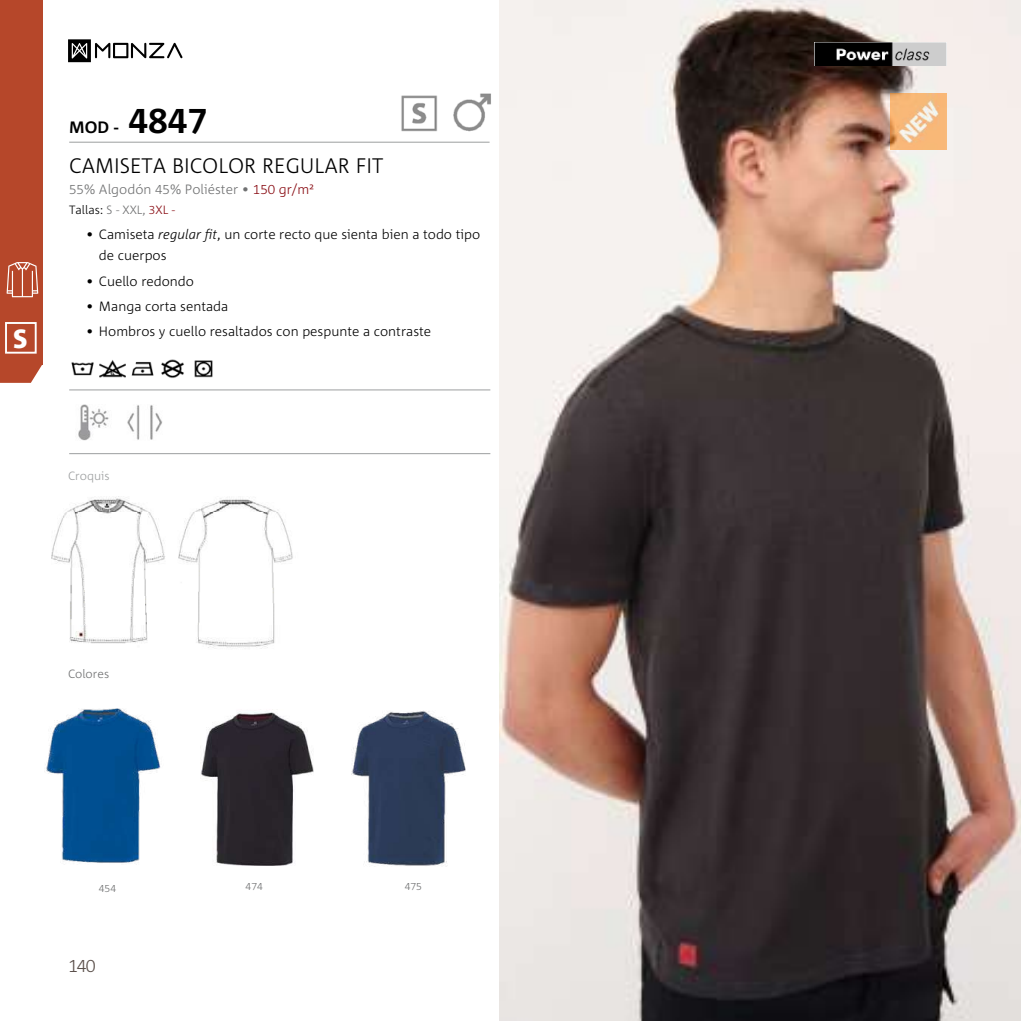
<style>
.page{position:relative;width:1021px;height:1021px;background:#fff}
.page>*{position:absolute;margin:0;border:0;box-sizing:border-box;transform-origin:0 0}
.t1{font:800 26.25px "Corpid";color:#fff}
.t2{font:300 21px "Corpid";color:#000}
.t3{font:300 18px "Corpid Caps";color:#5a4f4a}
.t4{font:700 16.5px "Corpid";color:#000}
.t5{font:300 13.5px/21px "Corpid";color:#000}
.t6{font:300 13.5px "Corpid";color:#707172}
.t7{font:300 12px "Corpid";color:#000}
.t8{font:300 12px "Corpid";color:#707172}
.t9{font:300 12px "Corpid";color:#9c9e9f}
.t10{font:300 10.5px "Corpid Caps";color:#707172}
.s1{font-family:"Corpid Caps";font-size:36px}
.s2{font-family:"Corpid Caps"}
.s3{font-family:"Corpid Caps";color:#890c13}
.s4{color:#890c13}
.s5{color:#707172}
.s6{font-style:italic}
</style>
<div class="page">
<svg style="left:68px;top:39px;width:115px;height:23px"></svg>
<div style="left:0;top:0;width:43px;height:364px;background:#b6472a"></div>
<svg style="left:0;top:364px;width:43px;height:19px"></svg>
<div style="left:5px;top:322px;width:32px;height:31px;background:#b6472a;border:2px solid #fff"></div>
<svg style="left:7px;top:262px;width:31px;height:35px"></svg>
<img style="left:499px;top:0;width:521px;height:1020px">
<hr style="left:69px;top:389px;width:421px;height:1px;background:#9c9e9f">
<hr style="left:69px;top:453px;width:421px;height:1px;background:#9c9e9f">
<img style="left:71px;top:362px;width:23px;height:14px">
<img style="left:99px;top:360px;width:26px;height:18px">
<img style="left:131px;top:361px;width:23px;height:15px">
<img style="left:161px;top:359px;width:23px;height:19px">
<img style="left:194px;top:360px;width:19px;height:18px">
<img style="left:78px;top:404px;width:31px;height:37px">
<img style="left:127px;top:405px;width:35px;height:35px">
<hr style="left:69px;top:142px;width:420px;height:1px;background:#9c9e9f">
<img style="left:401px;top:95px;width:37px;height:37px">
<img style="left:453px;top:93px;width:38px;height:39px">
<img style="left:46px;top:708px;width:115px;height:155px">
<img style="left:201px;top:712px;width:113px;height:154px">
<img style="left:351px;top:710px;width:115px;height:157px">
<img style="left:51px;top:496px;width:242px;height:153px">
<img style="left:890px;top:94px;width:56px;height:55px">
<img style="left:814px;top:43px;width:132px;height:23px">
<h1 class="t1" style="left:13px;top:324px;width:16px">S</h1>
<p class="t4" style="left:69px;top:118px;width:140px">MOD - <span class="s1">4847</span></p>
<h2 class="t2" style="left:69px;top:154px;width:315px">CAMISETA BICOLOR REGULAR FIT</h2>
<p class="t6" style="left:69px;top:182px;width:246px"><span class="s2">55</span>% Algodón <span class="s2">45</span>% Poliéster • <span class="s3">150</span> <span class="s4">gr/m²</span></p>
<p class="t7" style="left:69px;top:203px;width:107px">Tallas: <span class="s5">S - XXL,</span> <span class="s3">3</span><span class="s4">XL -</span></p>
<p class="t5" style="left:99px;top:224px;width:383px;text-indent:-13px">• Camiseta <span class="s6">regular fit</span>, un corte recto que sienta bien a todo tipo de cuerpos</p>
<p class="t5" style="left:86px;top:271px;width:109px">• Cuello redondo</p>
<p class="t5" style="left:86px;top:296px;width:144px">• Manga corta sentada</p>
<p class="t5" style="left:86px;top:321px;width:346px">• Hombros y cuello resaltados con pespunte a contraste</p>
<p class="t9" style="left:68px;top:469px;width:43px">Croquis</p>
<p class="t8" style="left:68px;top:666px;width:43px">Colores</p>
<p class="t10" style="left:99px;top:882px;width:19px">454</p>
<h3 class="t3" style="left:68px;top:955px;width:29px">140</h3>
<p class="t10" style="left:245px;top:880px;width:19px">474</p>
<p class="t10" style="left:405px;top:880px;width:19px">475</p>
</div>
